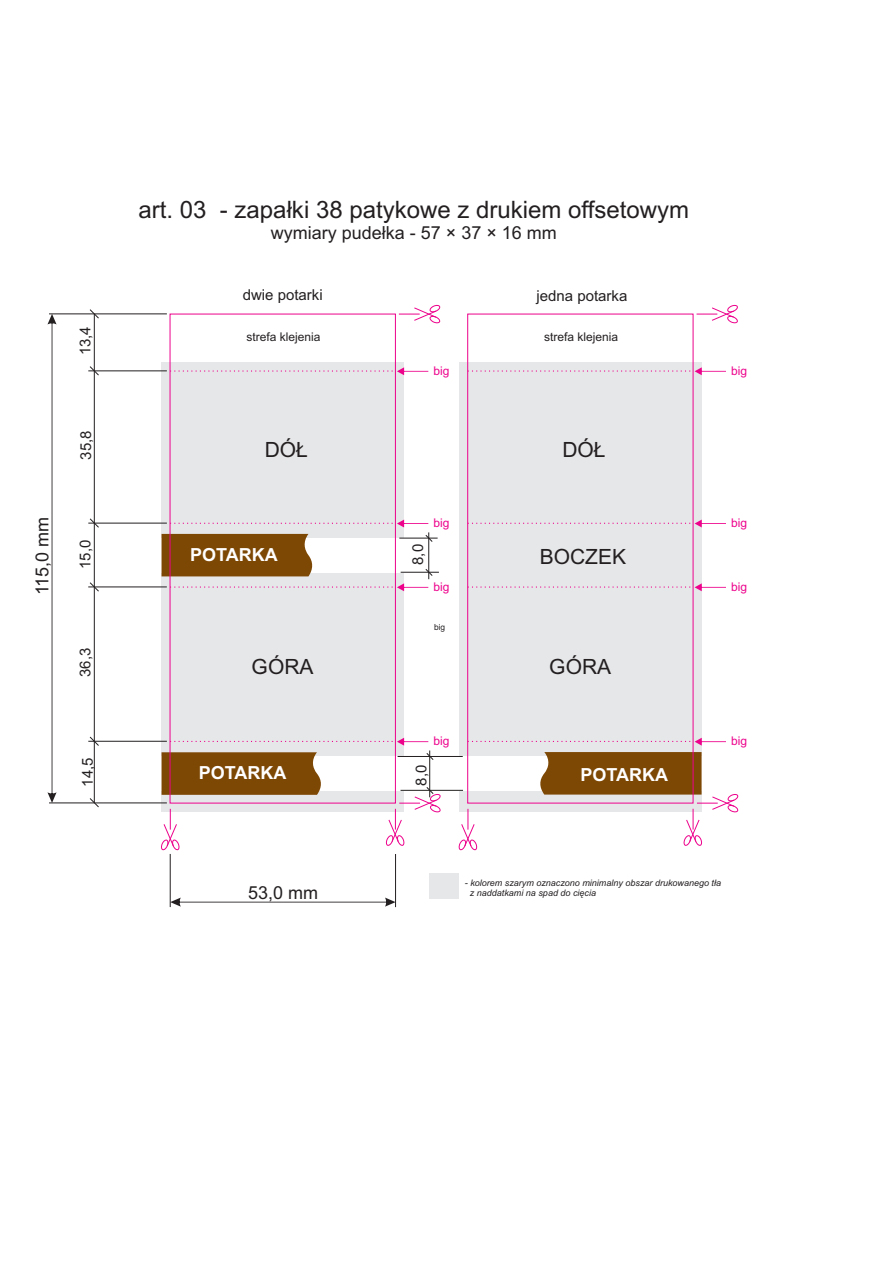
<style>
.page{position:relative;width:893px;height:1263px;background:#fff}
.page>*{position:absolute;margin:0;border:0;box-sizing:border-box;transform-origin:0 0}
.t1{font:24px "Arial";color:#231f20}
.t2{font:21px "Arial";color:#231f20}
.t3{font:18px "Arial";color:#231f20}
.t4{font:700 18px "Arial";color:#fff}
.t5{font:15px "Arial";color:#231f20}
.t6{font:12px "Arial";color:#231f20}
.t7{font:12px "Arial";color:#ed028c}
.t8{font:italic 9px/10.1px "Arial";color:#231f20}
.t9{font:8.4px "Arial";color:#231f20}
</style>
<div class="page">
<div style="left:162px;top:362px;width:242px;height:449px;background:#e6e7e9"></div>
<div style="left:162px;top:756px;width:242px;height:34px;background:#fff"></div>
<div style="left:162px;top:538px;width:242px;height:34px;background:#fff"></div>
<div style="left:459px;top:362px;width:243px;height:449px;background:#e6e7e9"></div>
<div style="left:459px;top:756px;width:243px;height:34px;background:#fff"></div>
<hr style="left:49px;top:313px;width:118px;height:1px;background:#231f20">
<hr style="left:49px;top:802px;width:118px;height:1px;background:#231f20">
<svg style="left:171px;top:897px;width:224px;height:10px"></svg>
<hr style="left:401px;top:572px;width:38px;height:1px;background:#231f20">
<hr style="left:88px;top:586px;width:79px;height:1px;background:#231f20">
<hr style="left:88px;top:523px;width:79px;height:1px;background:#231f20">
<hr style="left:88px;top:741px;width:79px;height:1px;background:#231f20">
<hr style="left:170px;top:854px;width:1px;height:53px;background:#231f20">
<hr style="left:94px;top:314px;width:1px;height:489px;background:#231f20">
<hr style="left:428px;top:532px;width:1px;height:47px;background:#231f20">
<svg style="left:47px;top:314px;width:10px;height:489px"></svg>
<hr style="left:395px;top:854px;width:1px;height:53px;background:#231f20">
<hr style="left:88px;top:370px;width:79px;height:1px;background:#231f20">
<svg style="left:89px;top:309px;width:11px;height:10px"></svg>
<svg style="left:89px;top:365px;width:11px;height:11px"></svg>
<svg style="left:89px;top:518px;width:11px;height:10px"></svg>
<svg style="left:89px;top:736px;width:11px;height:11px"></svg>
<svg style="left:89px;top:797px;width:11px;height:11px"></svg>
<svg style="left:89px;top:581px;width:11px;height:11px"></svg>
<hr style="left:399px;top:538px;width:39px;height:1px;background:#231f20">
<svg style="left:425px;top:534px;width:8px;height:9px"></svg>
<svg style="left:425px;top:568px;width:8px;height:9px"></svg>
<hr style="left:401px;top:790px;width:62px;height:1px;background:#231f20">
<hr style="left:429px;top:750px;width:1px;height:47px;background:#231f20">
<hr style="left:398px;top:756px;width:65px;height:1px;background:#231f20">
<svg style="left:426px;top:752px;width:8px;height:9px"></svg>
<div style="left:162px;top:534px;width:151px;height:42px;background:#7d4704"></div>
<svg style="left:162px;top:752px;width:160px;height:43px;background:#824e0e"></svg>
<div style="left:170px;top:314px;width:226px;height:489px;border:1px solid #ed028c"></div>
<div style="left:467px;top:314px;width:226px;height:489px;border:1px solid #ed028c"></div>
<svg style="left:385px;top:786px;width:57px;height:60px"></svg>
<svg style="left:539px;top:752px;width:200px;height:94px"></svg>
<svg style="left:399px;top:304px;width:42px;height:20px"></svg>
<svg style="left:696px;top:304px;width:42px;height:20px"></svg>
<svg style="left:161px;top:809px;width:20px;height:42px"></svg>
<svg style="left:458px;top:809px;width:20px;height:42px"></svg>
<svg style="left:170px;top:367px;width:258px;height:8px"></svg>
<svg style="left:170px;top:520px;width:258px;height:7px"></svg>
<svg style="left:468px;top:520px;width:258px;height:7px"></svg>
<svg style="left:170px;top:583px;width:258px;height:8px"></svg>
<svg style="left:468px;top:583px;width:258px;height:8px"></svg>
<svg style="left:170px;top:738px;width:258px;height:8px"></svg>
<svg style="left:468px;top:738px;width:258px;height:8px"></svg>
<svg style="left:468px;top:367px;width:258px;height:8px"></svg>
<div style="left:429px;top:873px;width:30px;height:25px;background:#e6e7e9"></div>
<h3 class="t5" style="left:80px;top:355px;width:31px;rotate:-90deg">13,4</h3>
<h3 class="t3" style="left:35px;top:595px;width:80px;rotate:-90deg">115,0 mm</h3>
<h3 class="t5" style="left:80px;top:459px;width:31px;rotate:-90deg">35,8</h3>
<h3 class="t5" style="left:80px;top:569px;width:31px;rotate:-90deg">15,0</h3>
<h3 class="t5" style="left:80px;top:677px;width:31px;rotate:-90deg">36,3</h3>
<h3 class="t5" style="left:82px;top:786px;width:31px;rotate:-90deg">14,5</h3>
<h1 class="t1" style="left:139px;top:200px;width:552px">art. 03 - zapa³ki 38 patykowe z drukiem offsetowym</h1>
<h3 class="t3" style="left:271px;top:226px;width:288px">wymiary pude³ka - 57 × 37 × 16 mm</h3>
<h3 class="t5" style="left:243px;top:289px;width:82px">dwie potarki</h3>
<h3 class="t5" style="left:536px;top:290px;width:92px">jedna potarka</h3>
<h3 class="t6" style="left:246px;top:332px;width:76px">strefa klejenia</h3>
<h3 class="t6" style="left:544px;top:332px;width:76px">strefa klejenia</h3>
<h2 class="t2" style="left:265px;top:442px;width:45px">DÓ£</h2>
<h3 class="t7" style="left:433px;top:366px;width:18px">big</h3>
<h2 class="t2" style="left:562px;top:442px;width:45px">DÓ£</h2>
<h3 class="t7" style="left:731px;top:366px;width:18px">big</h3>
<h3 class="t4" style="left:190px;top:547px;width:89px">POTARKA</h3>
<h2 class="t2" style="left:252px;top:659px;width:63px">GÓRA</h2>
<h3 class="t5" style="left:412px;top:565px;width:22px;rotate:-90deg">8,0</h3>
<h3 class="t7" style="left:433px;top:518px;width:18px">big</h3>
<h3 class="t7" style="left:731px;top:518px;width:18px">big</h3>
<h2 class="t2" style="left:540px;top:549px;width:88px">BOCZEK</h2>
<h3 class="t7" style="left:433px;top:582px;width:18px">big</h3>
<h3 class="t7" style="left:731px;top:582px;width:18px">big</h3>
<p class="t9" style="left:434px;top:623px;width:13px">big</p>
<h2 class="t2" style="left:549px;top:659px;width:63px">GÓRA</h2>
<h3 class="t7" style="left:433px;top:736px;width:18px">big</h3>
<h3 class="t7" style="left:731px;top:736px;width:18px">big</h3>
<h3 class="t5" style="left:415px;top:786px;width:22px;rotate:-90deg">8,0</h3>
<h3 class="t4" style="left:199px;top:766px;width:89px">POTARKA</h3>
<h3 class="t4" style="left:580px;top:768px;width:89px">POTARKA</h3>
<h3 class="t3" style="left:248px;top:885px;width:72px">53,0 mm</h3>
<p class="t8" style="left:470px;top:878px;width:253px;text-indent:-5px">- kolorem szarym oznaczono minimalny obszar drukowanego t³a z naddatkami na spad do ciêcia</p>
</div>
